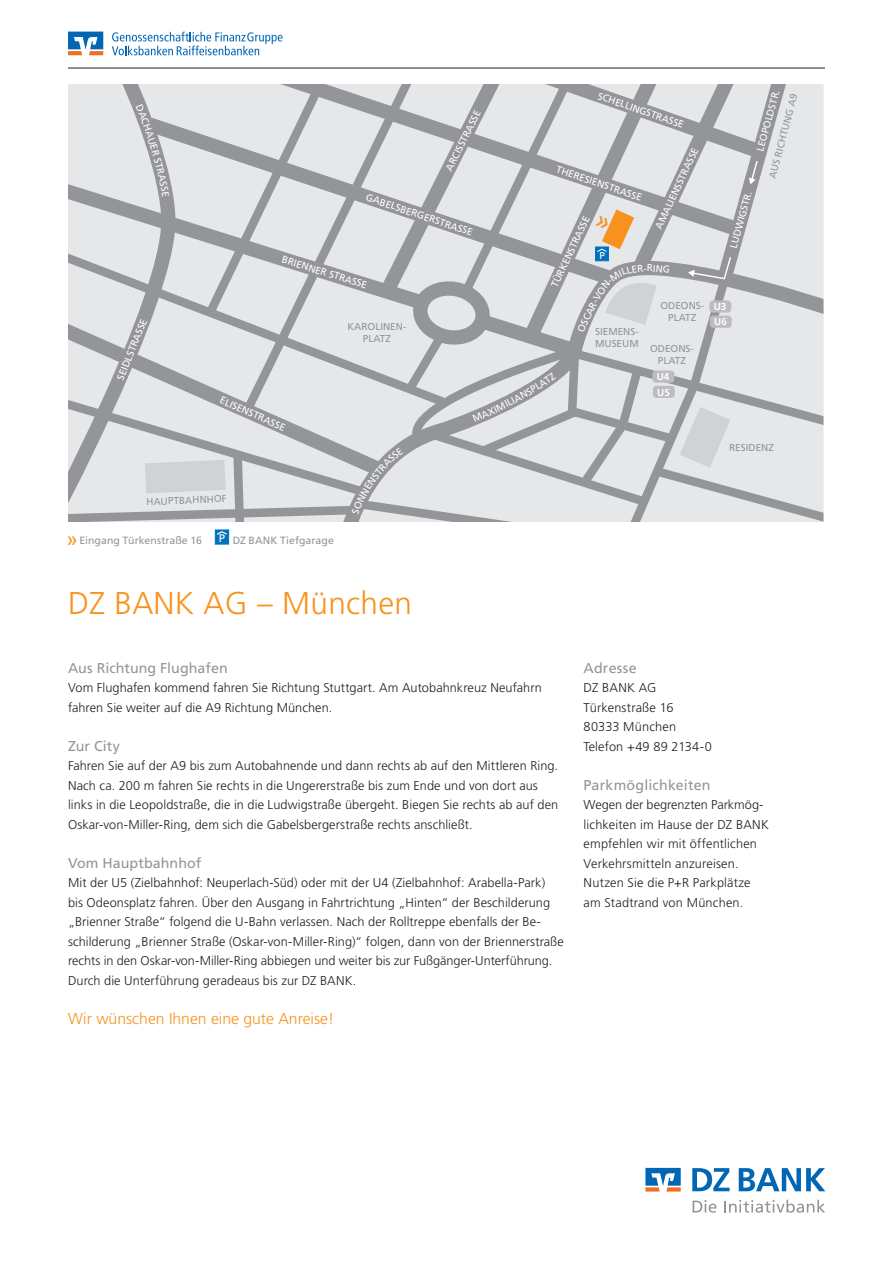
<style>
.page{position:relative;width:893px;height:1263px;background:#fff}
.page>*{position:absolute;margin:0;border:0;box-sizing:border-box;transform-origin:0 0}
.t1{font:300 31.5px "Frutiger LT";letter-spacing:.01em;color:#f7931d}
.t2{font:21px "Frutiger LT";color:#f7931d;scale:.93 1}
.t3{font:300 15.75px "Frutiger LT";color:#f7931d}
.t4{font:14.25px "Frutiger LT";letter-spacing:.005em;color:#939598}
.t5{font:300 12.75px/19.5px "Frutiger LT";letter-spacing:.005em;color:#231f20}
.t6{font:11.1px "Frutiger LT";color:#fff}
.t7{font:10.5px "Frutiger LT";letter-spacing:.005em;color:#939598}
.t8{font:10.05px "Frutiger LT";color:#fff}
.t9{font:10.05px/12px "Frutiger LT";color:#939598;text-align:center}
.t10{font:700 10.05px "Frutiger LT";color:#fff}
.t11{font:9.9px "Frutiger LT";color:#fff}
.t12{font:9.9px "Frutiger LT";color:#939598}
</style>
<div class="page">
<hr style="left:68px;top:68px;width:757px;height:1px;background:#231f20">
<svg style="left:112px;top:32px;width:171px;height:23px"></svg>
<svg style="left:68px;top:32px;width:35px;height:23px"></svg>
<svg style="left:693px;top:1200px;width:24px;height:13px"></svg>
<svg style="left:724px;top:1200px;width:101px;height:13px"></svg>
<svg style="left:692px;top:1168px;width:37px;height:23px"></svg>
<svg style="left:739px;top:1168px;width:86px;height:23px"></svg>
<svg style="left:645px;top:1168px;width:36px;height:23px"></svg>
<svg style="left:68px;top:84px;width:756px;height:461px;background:#d2d4d6"></svg>
<p class="t8" style="left:443px;top:167px;width:68px;rotate:-63deg">ARCISSTRASSE</p>
<p class="t8" style="left:368px;top:191px;width:113px;rotate:19deg">GABELSBERGERSTRASSE</p>
<p class="t8" style="left:114px;top:377px;width:66px;rotate:-68deg">SEIDLSTRASSE</p>
<p class="t11" style="left:284px;top:254px;width:90px;rotate:17deg">BRIENNER STRASSE</p>
<p class="t8" style="left:223px;top:394px;width:72px;rotate:24deg">ELISENSTRASSE</p>
<p class="t9" style="left:348px;top:320px;width:60px">KAROLINEN-<br>PLATZ</p>
<p class="t9" style="left:146px;top:496px;width:82px;rotate:-3deg">HAUPTBAHNHOF</p>
<p class="t6" style="left:219px;top:532px;width:8px">P</p>
<p class="t7" style="left:79px;top:534px;width:124px">Eingang Türkenstraße 16</p>
<p class="t7" style="left:233px;top:534px;width:103px">DZ BANK Tiefgarage</p>
<h2 class="t2" style="left:78px;top:554px;width:13px;rotate:-180deg">«</h2>
<h1 class="t1" style="left:68px;top:586px;width:345px">DZ BANK AG – München</h1>
<p class="t8" style="left:600px;top:90px;width:92px;rotate:19deg">SCHELLINGSTRASSE</p>
<p class="t8" style="left:559px;top:163px;width:91px;rotate:19deg">THERESIENSTRASSE</p>
<p class="t8" style="left:653px;top:226px;width:90px;rotate:-65deg">AMALIENSSTRASSE</p>
<p class="t8" style="left:549px;top:284px;width:79px;rotate:-65deg">TÜRKENSTRASSE</p>
<p class="t8" style="left:599px;top:249px;width:7px">P</p>
<p class="t9" style="left:595px;top:325px;width:45px;text-align:left">SIEMENS-<br>MUSEUM</p>
<p class="t9" style="left:660px;top:299px;width:45px">ODEONS-<br>PLATZ</p>
<p class="t9" style="left:650px;top:343px;width:45px">ODEONS-<br>PLATZ</p>
<p class="t10" style="left:657px;top:371px;width:14px">U4</p>
<p class="t10" style="left:657px;top:386px;width:14px">U5</p>
<p class="t8" style="left:754px;top:149px;width:65px;rotate:-75deg">LEOPOLDSTR.</p>
<p class="t12" style="left:766px;top:177px;width:89px;rotate:-75deg">AUS RICHTUNG A9</p>
<p class="t8" style="left:728px;top:246px;width:60px;rotate:-75deg">LUDWIGSTR.</p>
<p class="t10" style="left:714px;top:301px;width:14px">U3</p>
<p class="t10" style="left:714px;top:316px;width:14px">U6</p>
<p class="t9" style="left:729px;top:442px;width:46px">RESIDENZ</p>
<p class="t4" style="left:68px;top:660px;width:161px">Aus Richtung Flughafen</p>
<p class="t5" style="left:68px;top:678px;width:475px">Vom Flughafen kommend fahren Sie Richtung Stuttgart. Am Autobahnkreuz Neufahrn fahren Sie weiter auf die A9 Richtung München.</p>
<p class="t4" style="left:68px;top:738px;width:54px">Zur City</p>
<p class="t5" style="left:68px;top:756px;width:492px">Fahren Sie auf der A9 bis zum Autobahnende und dann rechts ab auf den Mittleren Ring.<br>Nach ca. 200 m fahren Sie rechts in die Ungererstraße bis zum Ende und von dort aus links in die Leopoldstraße, die in die Ludwigstraße übergeht. Biegen Sie rechts ab auf den Oskar-von-Miller-Ring, dem sich die Gabelsbergerstraße rechts anschließt.</p>
<p class="t4" style="left:68px;top:855px;width:135px">Vom Hauptbahnhof</p>
<p class="t5" style="left:68px;top:873px;width:497px">Mit der U5 (Zielbahnhof: Neuperlach-Süd) oder mit der U4 (Zielbahnhof: Arabella-Park)<br>bis Odeonsplatz fahren. Über den Ausgang in Fahrtrichtung „Hinten“ der Beschilderung „Brienner Straße“ folgend die U-Bahn verlassen. Nach der Rolltreppe ebenfalls der Be&shy;schilderung „Brienner Straße (Oskar-von-Miller-Ring)“ folgen, dann von der Briennerstraße rechts in den Oskar-von-Miller-Ring abbiegen und weiter bis zur Fußgänger-Unterführung.<br>Durch die Unterführung geradeaus bis zur DZ BANK.</p>
<p class="t3" style="left:68px;top:1009px;width:268px">Wir wünschen Ihnen eine gute Anreise!</p>
<p class="t4" style="left:584px;top:660px;width:55px">Adresse</p>
<p class="t5" style="left:584px;top:678px;width:130px">DZ BANK AG<br>Türkenstraße 16<br>80333 München<br>Telefon +49 89 2134-0</p>
<p class="t4" style="left:584px;top:777px;width:128px">Parkmöglichkeiten</p>
<p class="t5" style="left:584px;top:795px;width:187px">Wegen der begrenzten Parkmög&shy;lichkeiten im Hause der DZ BANK empfehlen wir mit öffentlichen<br>Verkehrsmitteln anzureisen.<br>Nutzen Sie die P+R Parkplätze am Stadtrand von München.</p>
</div>
